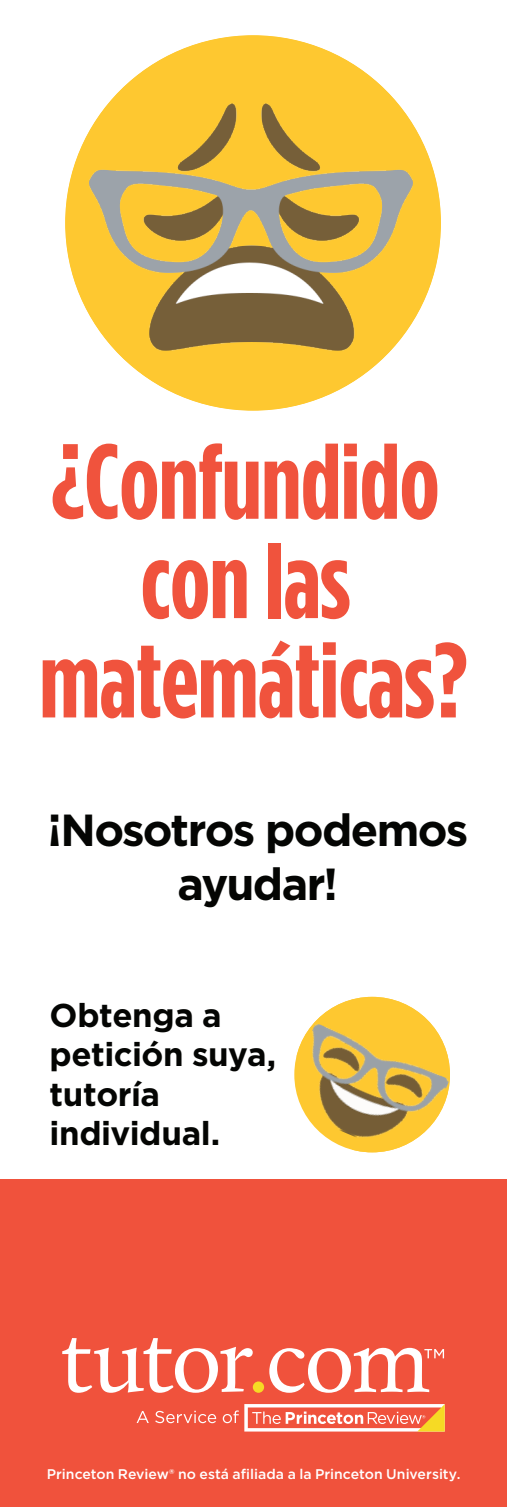
<style>
.page{position:relative;width:507px;height:1507px;background:#fff}
.page>*{position:absolute;margin:0;border:0;box-sizing:border-box;transform-origin:0 0}
.t1{font:700 106.75px/99.4px "Gotham Condensed";letter-spacing:-.01em;color:#f0533d;text-align:center}
.t2{font:700 44.8px/53.9px "Gotham";letter-spacing:-.035em;color:#040503;text-align:center}
.t3{font:700 32.9px/39.6px "Gotham";letter-spacing:-.01em;color:#040503}
.t4{font:500 14px "Gotham";color:#fff}
</style>
<div class="page">
<div style="left:65px;top:35px;width:375px;height:376px;background:#fec830;border-radius:50%"></div>
<img style="left:89px;top:104px;width:323px;height:246px">
<svg style="left:294px;top:997px;width:156px;height:107px"></svg>
<img style="left:300px;top:1023px;width:149px;height:130px">
<div style="left:0;top:1180px;width:507px;height:327px;background:#f0523c"></div>
<svg style="left:62px;top:1338px;width:190px;height:55px"></svg>
<div style="left:253px;top:1381px;width:11px;height:12px;background:#f6da24;border-radius:50%"></div>
<svg style="left:136px;top:1411px;width:13px;height:12px"></svg>
<svg style="left:155px;top:1411px;width:61px;height:12px"></svg>
<svg style="left:223px;top:1414px;width:9px;height:9px"></svg>
<svg style="left:233px;top:1404px;width:211px;height:28px"></svg>
<svg style="left:269px;top:1348px;width:175px;height:45px"></svg>
<h1 class="t1" style="left:39px;top:431px;width:430px">¿Confundido con las matemáticas?</h1>
<h2 class="t2" style="left:47px;top:803px;width:422px">¡Nosotros podemos ayudar!</h2>
<h3 class="t3" style="left:49px;top:995px;width:228px">Obtenga a petición suya, tutoría individual.</h3>
<p class="t4" style="left:47px;top:1464px;width:415px">Princeton Review® no está afiliada a la Princeton University.</p>
</div>
